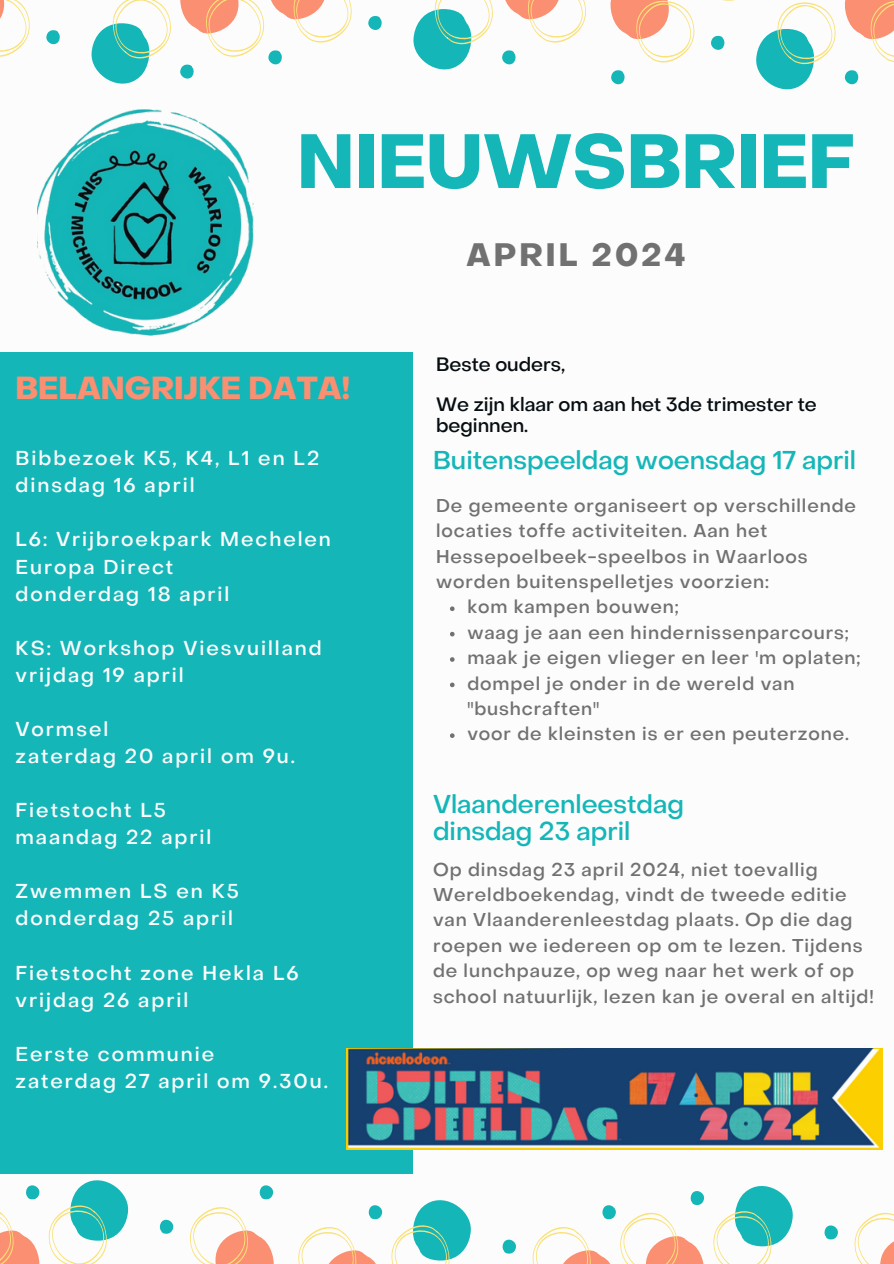
<style>
.page{position:relative;width:894px;height:1264px;background:#fff}
.page>*{position:absolute;margin:0;border:0;box-sizing:border-box;transform-origin:0 0}
.t1{font:700 75.3px "Object Sans";color:#15b6b8}
.t2{font:700 31.8px "Object Sans";letter-spacing:.1em;color:#717171}
.t3{font:700 31.35px "Object Sans";color:#fa8f71}
.t4{font:500 25.5px/27px "Object Sans";color:#15b6b8}
.t5{font:500 19.95px/27px "Object Sans";letter-spacing:.1em;color:#fcfcfc}
.t6{font:500 19.05px/20.2px "Object Sans";color:#070e12}
.t7{font:500 18.3px/25.3px "Object Sans";letter-spacing:.05em;color:#717171}
</style>
<div class="page">
<svg style="left:0;top:0;width:30px;height:57px"></svg>
<svg style="left:46px;top:30px;width:14px;height:15px"></svg>
<svg style="left:91px;top:0;width:80px;height:84px"></svg>
<svg style="left:180px;top:0;width:172px;height:79px"></svg>
<svg style="left:368px;top:16px;width:14px;height:14px"></svg>
<svg style="left:502px;top:50px;width:14px;height:15px"></svg>
<svg style="left:413px;top:0;width:80px;height:69px"></svg>
<svg style="left:505px;top:0;width:81px;height:43px"></svg>
<svg style="left:844px;top:70px;width:14px;height:15px"></svg>
<svg style="left:610px;top:0;width:225px;height:89px"></svg>
<svg style="left:844px;top:0;width:49px;height:62px"></svg>
<svg style="left:854px;top:1212px;width:39px;height:51px"></svg>
<svg style="left:824px;top:1225px;width:14px;height:14px"></svg>
<svg style="left:532px;top:1186px;width:261px;height:77px"></svg>
<svg style="left:502px;top:1239px;width:14px;height:14px"></svg>
<svg style="left:368px;top:1205px;width:14px;height:14px"></svg>
<svg style="left:391px;top:1200px;width:80px;height:63px"></svg>
<svg style="left:298px;top:1227px;width:77px;height:36px"></svg>
<svg style="left:259px;top:1185px;width:14px;height:14px"></svg>
<svg style="left:189px;top:1207px;width:85px;height:56px"></svg>
<svg style="left:159px;top:1219px;width:14px;height:15px"></svg>
<svg style="left:0;top:1180px;width:129px;height:83px"></svg>
<img style="left:37px;top:109px;width:217px;height:227px">
<div style="left:0;top:352px;width:412px;height:821px;background:#15b6b8"></div>
<img style="left:346px;top:1047px;width:535px;height:102px">
<svg style="left:450px;top:606px;width:4px;height:5px"></svg>
<svg style="left:450px;top:632px;width:4px;height:4px"></svg>
<svg style="left:450px;top:657px;width:4px;height:4px"></svg>
<svg style="left:450px;top:682px;width:4px;height:5px"></svg>
<svg style="left:450px;top:733px;width:4px;height:5px"></svg>
<p class="t1" style="left:297px;top:132px;width:559px">NIEUWSBRIEF</p>
<p class="t3" style="left:16px;top:375px;width:336px">BELANGRIJKE DATA!</p>
<h1 class="t5" style="left:16px;top:446px;width:305px">Bibbezoek K5, K4, L1 en L2 dinsdag 16 april</h1>
<h2 class="t5" style="left:16px;top:528px;width:317px">L6: Vrijbroekpark Mechelen<br>Europa Direct<br>donderdag 18 april</h2>
<p class="t5" style="left:16px;top:636px;width:308px">KS: Workshop Viesvuilland vrijdag 19 april</p>
<h4 class="t5" style="left:16px;top:717px;width:281px">Vormsel<br>zaterdag 20 april om 9u.</h4>
<h4 class="t5" style="left:16px;top:798px;width:197px">Fietstocht L5 maandag 22 april</h4>
<h4 class="t5" style="left:16px;top:879px;width:225px">Zwemmen LS en K5 donderdag 25 april</h4>
<p class="t5" style="left:16px;top:961px;width:284px">Fietstocht zone Hekla L6 vrijdag 26 april</p>
<p class="t5" style="left:16px;top:1042px;width:314px">Eerste communie<br>zaterdag 27 april om 9.30u.</p>
<p class="t2" style="left:466px;top:242px;width:220px">APRIL 2024</p>
<p class="t6" style="left:436px;top:356px;width:131px">Beste ouders,</p>
<h2 class="t6" style="left:436px;top:396px;width:382px">We zijn klaar om aan het 3de trimester te beginnen.</h2>
<h4 class="t4" style="left:433px;top:449px;width:424px">Buitenspeeldag woensdag 17 april</h4>
<h4 class="t7" style="left:436px;top:494px;width:421px">De gemeente organiseert op verschillende locaties toffe activiteiten. Aan het Hessepoelbeek-speelbos in Waarloos worden buitenspelletjes voorzien:</h4>
<h4 class="t7" style="left:467px;top:596px;width:213px">kom kampen bouwen;</h4>
<h4 class="t7" style="left:467px;top:621px;width:383px">waag je aan een hindernissenparcours;</h4>
<h4 class="t7" style="left:467px;top:646px;width:394px">maak je eigen vlieger en leer 'm oplaten;</h4>
<h4 class="t7" style="left:467px;top:672px;width:329px">dompel je onder in de wereld van "bushcraften"</h4>
<h4 class="t7" style="left:467px;top:723px;width:383px">voor de kleinsten is er een peuterzone.</h4>
<h4 class="t4" style="left:433px;top:793px;width:252px">Vlaanderenleestdag dinsdag 23 april</h4>
<h3 class="t7" style="left:433px;top:858px;width:442px">Op dinsdag 23 april 2024, niet toevallig Wereldboekendag, vindt de tweede editie van Vlaanderenleestdag plaats. Op die dag roepen we iedereen op om te lezen. Tijdens de lunchpauze, op weg naar het werk of op school natuurlijk, lezen kan je overal en altijd!</h3>
</div>
